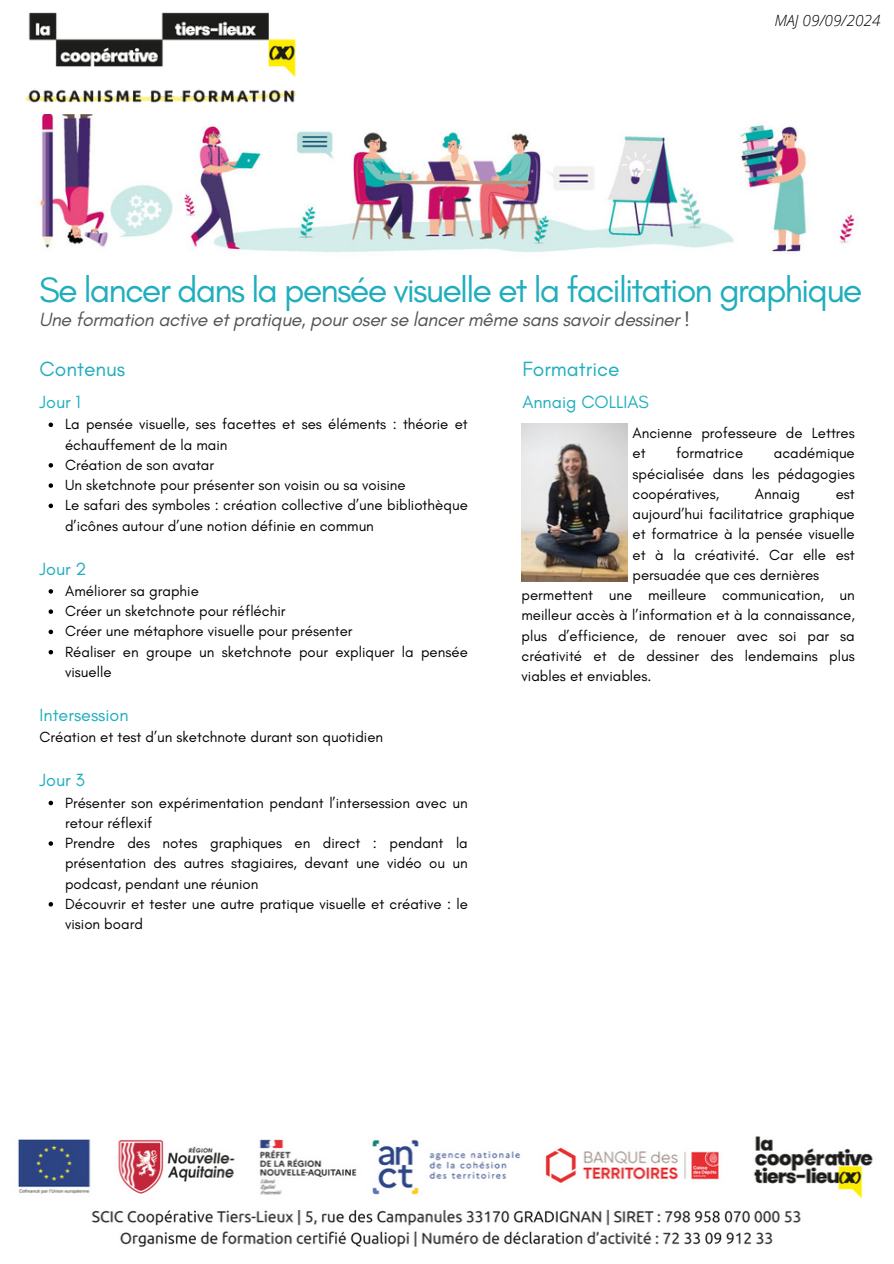
<style>
.page{position:relative;width:894px;height:1264px;background:#fff}
.page>*{position:absolute;margin:0;border:0;box-sizing:border-box;transform-origin:0 0}
.t1{font:36px "Glacial Indifference";letter-spacing:-.05em;color:#20aebd}
.t2{font:21px "Glacial Indifference";color:#20aebd}
.t3{font:italic 19.5px "Glacial Indifference";letter-spacing:-.02em;color:#545454}
.t4{font:18px "Glacial Indifference";color:#20aebd}
.t5{font:italic 300 15.45px "Open Sans";color:#000}
.t6{font:15px/20.2px "Glacial Indifference";color:#000}
</style>
<div class="page">
<img style="left:37px;top:114px;width:819px;height:139px">
<img style="left:521px;top:423px;width:106px;height:158px">
<img style="left:25px;top:12px;width:272px;height:91px">
<img style="left:18px;top:1136px;width:855px;height:111px">
<svg style="left:49px;top:422px;width:4px;height:5px"></svg>
<svg style="left:49px;top:463px;width:4px;height:4px"></svg>
<svg style="left:49px;top:483px;width:4px;height:5px"></svg>
<svg style="left:49px;top:503px;width:4px;height:5px"></svg>
<svg style="left:49px;top:589px;width:4px;height:4px"></svg>
<svg style="left:49px;top:609px;width:4px;height:5px"></svg>
<svg style="left:49px;top:629px;width:4px;height:5px"></svg>
<svg style="left:49px;top:650px;width:4px;height:4px"></svg>
<svg style="left:49px;top:800px;width:4px;height:5px"></svg>
<svg style="left:49px;top:841px;width:4px;height:4px"></svg>
<svg style="left:49px;top:902px;width:4px;height:4px"></svg>
<p class="t5" style="left:774px;top:10px;width:108px">MAJ 09/09/2024</p>
<p class="t1" style="left:39px;top:268px;width:824px">Se lancer dans la pensée visuelle et la facilitation graphique</p>
<p class="t3" style="left:39px;top:308px;width:652px">Une formation active et pratique, pour oser se lancer même sans savoir dessiner !</p>
<p class="t2" style="left:40px;top:356px;width:87px">Contenus</p>
<p class="t2" style="left:522px;top:356px;width:99px">Formatrice</p>
<p class="t4" style="left:522px;top:391px;width:128px">Annaig COLLIAS</p>
<h2 class="t4" style="left:40px;top:391px;width:43px">Jour 1</h2>
<h2 class="t6" style="left:65px;top:414px;width:404px">La pensée visuelle, ses facettes et ses éléments : théorie et échauffement de la main</h2>
<h2 class="t6" style="left:65px;top:454px;width:151px">Création de son avatar</h2>
<h3 class="t6" style="left:65px;top:474px;width:342px">Un sketchnote pour présenter son voisin ou sa voisine</h3>
<p class="t6" style="left:65px;top:495px;width:404px">Le safari des symboles : création collective d’une bibliothèque d’icônes autour d’une notion définie en commun</p>
<p class="t4" style="left:40px;top:557px;width:49px">Jour 2</p>
<p class="t6" style="left:65px;top:580px;width:135px">Améliorer sa graphie</p>
<p class="t6" style="left:65px;top:600px;width:222px">Créer un sketchnote pour réfléchir</p>
<h3 class="t6" style="left:65px;top:621px;width:289px">Créer une métaphore visuelle pour présenter</h3>
<p class="t6" style="left:65px;top:641px;width:404px">Réaliser en groupe un sketchnote pour expliquer la pensée visuelle</p>
<p class="t4" style="left:40px;top:703px;width:91px">Intersession</p>
<p class="t6" style="left:40px;top:726px;width:345px">Création et test d’un sketchnote durant son quotidien</p>
<p class="t4" style="left:40px;top:769px;width:47px">Jour 3</p>
<p class="t6" style="left:65px;top:792px;width:404px">Présenter son expérimentation pendant l’intersession avec un retour réflexif</p>
<p class="t6" style="left:65px;top:832px;width:404px;text-align:justify">Prendre des notes graphiques en direct : pendant la présentation des autres stagiaires, devant une vidéo ou un podcast, pendant une réunion</p>
<h3 class="t6" style="left:65px;top:893px;width:404px">Découvrir et tester une autre pratique visuelle et créative : le vision board</h3>
<p class="t6" style="left:632px;top:422px;width:224px">Ancienne professeure de Lettres et</p>
<p class="t6" style="left:632px;top:443px;width:224px;text-align:justify;text-indent:141px">académique spécialisée dans les pédagogies coopératives,</p>
<p class="t6" style="left:676px;top:443px;width:69px">formatrice</p>
<p class="t6" style="left:754px;top:483px;width:47px">Annaig</p>
<p class="t6" style="left:632px;top:483px;width:224px;text-align:justify;text-indent:203px">est aujourd’hui facilitatrice graphique et formatrice à la pensée visuelle et à la créativité. Car elle est persuadée que ces dernières</p>
<h3 class="t6" style="left:521px;top:584px;width:335px;text-align:justify">permettent une meilleure communication, un meilleur accès à l’information et à la connaissance, plus d’efficience, de renouer avec soi par sa créativité et de dessiner des lendemains plus viables et enviables.</h3>
</div>
